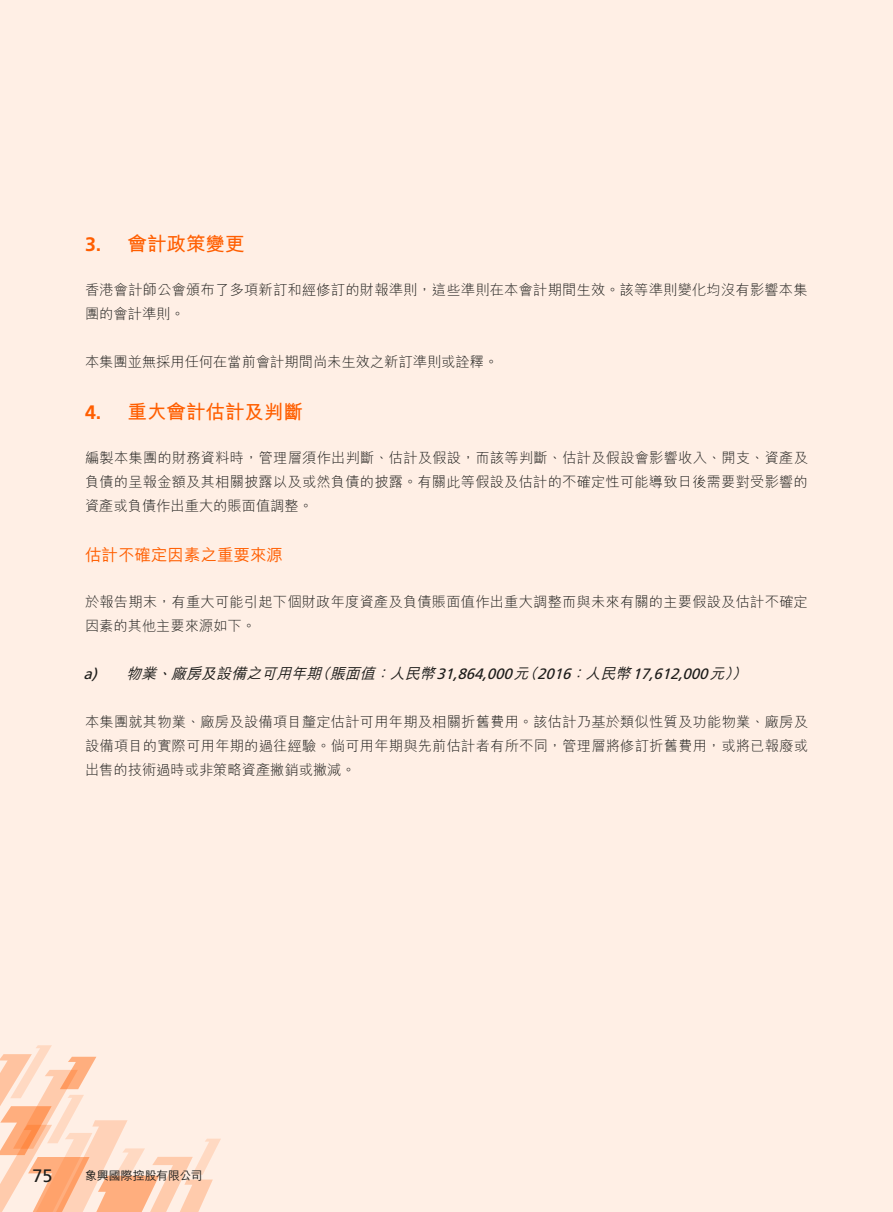
<style>
.page{position:relative;width:893px;height:1212px;background:#fff}
.page>*{position:absolute;margin:0;border:0;box-sizing:border-box;transform-origin:0 0}
.Subhead_1{font:700 19.5px "M Hei HK";color:#ff5e00}
.t1{font:18px "Frutiger LT Std";color:#1d1d1b}
.Subhead_2{font:500 16.5px "M Hei HK";color:#ff5e00}
.Subhead_3{font:italic 500 15px "M Hei HK";color:#1d1d1b}
.Body_Text{font:300 14.25px/24px "M Hei HK";letter-spacing:.015em;color:#1d1d1b}
.t2{font:500 12px "M Hei HK";letter-spacing:-.015em;color:#1d1d1b}
.s1{font-family:"Frutiger LT Std"}
.s2{font-family:"Frutiger LT Std";font-weight:400}
</style>
<div class="page">
<div style="left:0;top:0;width:892px;height:1212px;background:#ffefe5"></div>
<svg style="left:0;top:1045px;width:221px;height:167px"></svg>
<p class="Subhead_1" style="left:85px;top:230px;width:161px"><span class="s1">3.</span> 會計政策變更</p>
<p class="Body_Text" style="left:85px;top:277px;width:724px">香港會計師公會頒布了多項新訂和經修訂的財報準則，這些準則在本會計期間生效。該等準則變化均沒有影響本集團的會計準則。</p>
<p class="Body_Text" style="left:85px;top:349px;width:415px">本集團並無採用任何在當前會計期間尚未生效之新訂準則或詮釋。</p>
<p class="Subhead_1" style="left:85px;top:398px;width:220px"><span class="s1">4.</span> 重大會計估計及判斷</p>
<p class="Body_Text" style="left:85px;top:445px;width:724px;text-align:justify">編製本集團的財務資料時，管理層須作出判斷、估計及假設，而該等判斷、估計及假設會影響收入、開支、資產及負債的呈報金額及其相關披露以及或然負債的披露。有關此等假設及估計的不確定性可能導致日後需要對受影響的資產或負債作出重大的賬面值調整。</p>
<p class="Subhead_2" style="left:85px;top:543px;width:199px">估計不確定因素之重要來源</p>
<p class="Body_Text" style="left:85px;top:589px;width:724px">於報告期末，有重大可能引起下個財政年度資產及負債賬面值作出重大調整而與未來有關的主要假設及估計不確定因素的其他主要來源如下。</p>
<p class="Subhead_3" style="left:83px;top:663px;width:670px"><span class="s2">a)</span> 物業、廠房及設備之可用年期（賬面值：人民幣<span class="s2">31,864,000</span>元（<span class="s2">2016</span>：人民幣<span class="s2">17,612,000</span>元））</p>
<p class="Body_Text" style="left:85px;top:709px;width:724px;text-align:justify">本集團就其物業、廠房及設備項目釐定估計可用年期及相關折舊費用。該估計乃基於類似性質及功能物業、廠房及設備項目的實際可用年期的過往經驗。倘可用年期與先前估計者有所不同，管理層將修訂折舊費用，或將已報廢或出售的技術過時或非策略資產撇銷或撇減。</p>
<p class="t1" style="left:33px;top:1165px;width:22px">75</p>
<p class="t2" style="left:85px;top:1167px;width:119px">象興國際控股有限公司</p>
</div>
